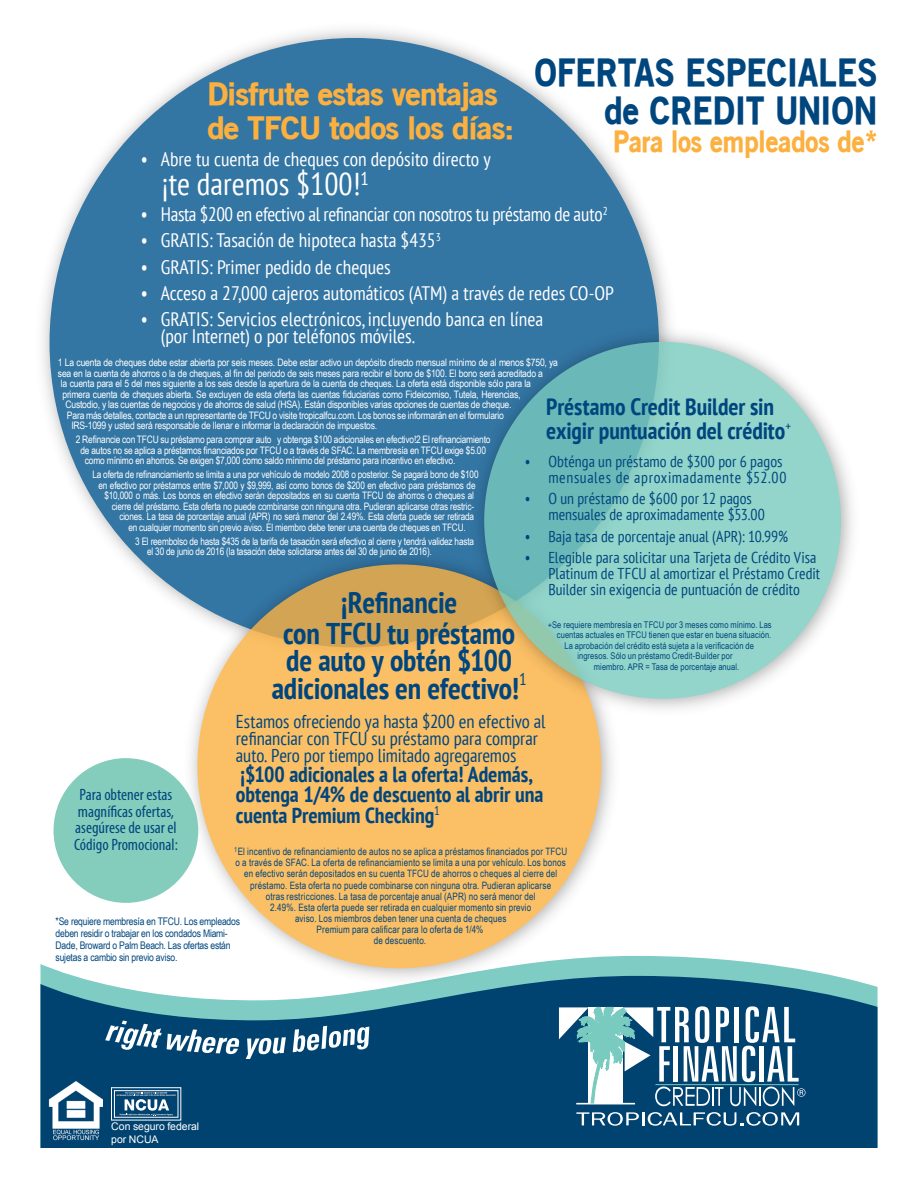
<style>
.page{position:relative;width:918px;height:1188px;background:#fff}
.page>*{position:absolute;margin:0;border:0;box-sizing:border-box;transform-origin:0 0}
.t1{font:900 37.65px/37.7px "Old Sans";letter-spacing:.01em;color:#00467e;text-align:right;scale:.87 1}
.t2{font:condensed 31.5px "PT Sans";color:#fff}
.t3{font:900 30.9px/34.2px "Old Sans";letter-spacing:-.02em;color:#fbb03f}
.t4{font:700 condensed 30px/30.9px "PT Sans";letter-spacing:-.005em;color:#00467e;text-align:center}
.t5{font:900 29.4px "Old Sans";color:#fbb03f;scale:.87 1}
.t6{font:700 condensed 23.7px/24.3px "PT Sans";letter-spacing:-.005em;color:#00467e}
.t7{font:700 condensed 21.75px/20.2px "PT Sans";letter-spacing:-.005em;color:#00467e}
.t8{font:condensed 19.5px/17.2px "PT Sans";color:#fff}
.t9{font:condensed 19.5px "PT Sans";letter-spacing:-.02em;color:#fff}
.t10{font:condensed 18.6px/17px "PT Sans";letter-spacing:-.005em;color:#00467e}
.t11{font:condensed 16.5px/16.5px "Myriad Pro";color:#00467e;text-align:center}
.t12{font:condensed 15.75px/15.8px "PT Sans";color:#00467e}
.t13{font:condensed 15.75px/15.8px "PT Sans";letter-spacing:.02em;color:#00467e;text-align:right}
.t14{font:10.5px/12px "Arial Narrow";letter-spacing:-.02em;color:#00467e}
.t15{font:10.5px/12.5px "Arial";letter-spacing:-.005em;color:#fff}
.t16{font:10.35px/10.5px "Arial Narrow";letter-spacing:-.02em;color:#fff}
.t17{font:10.2px/10.9px "Arial Narrow";letter-spacing:.015em;color:#00467e;text-align:center}
.t18{font:9.15px "Arial Narrow";letter-spacing:.01em;color:#00467e}
</style>
<div class="page">
<svg style="left:40px;top:956px;width:790px;height:19px"></svg>
<svg style="left:40px;top:975px;width:838px;height:173px;fill:#004270"></svg>
<svg style="left:576px;top:1112px;width:223px;height:14px"></svg>
<svg style="left:559px;top:1006px;width:247px;height:100px"></svg>
<svg style="left:105px;top:1021px;width:181px;height:37px"></svg>
<svg style="left:293px;top:1026px;width:76px;height:26px"></svg>
<img style="left:48px;top:1081px;width:55px;height:61px">
<div style="left:111px;top:1087px;width:70px;height:33px;border:1px solid #fff"></div>
<div style="left:114px;top:1090px;width:64px;height:28px;border:1px solid #fff"></div>
<svg style="left:116px;top:1092px;width:60px;height:24px"></svg>
<img style="left:42px;top:29px;width:628px;height:572px">
<div style="left:50px;top:38px;width:609px;height:609px;background:#3375a3;border-radius:50%"></div>
<img style="left:177px;top:559px;width:449px;height:433px">
<svg style="left:198px;top:565px;width:402px;height:402px;fill:#fbbf65"></svg>
<img style="left:464px;top:321px;width:389px;height:401px">
<svg style="left:484px;top:342px;width:357px;height:357px;fill:#93d5cb"></svg>
<div style="left:54px;top:758px;width:144px;height:145px;background:#84cdbc;border-radius:50%"></div>
<h1 class="t1" style="left:535px;top:53px;width:395px">OFERTAS ESPECIALES de CREDIT UNION</h1>
<h3 class="t5" style="left:613px;top:123px;width:305px">Para los empleados de*</h3>
<h3 class="t3" style="left:207px;top:76px;width:308px">Disfrute estas ventajas de TFCU todos los días:</h3>
<h3 class="t8" style="left:141px;top:150px;width:352px">• Abre tu cuenta de cheques con depósito directo y</h3>
<h2 class="t2" style="left:161px;top:164px;width:209px">¡te daremos $100!<sup>1</sup></h2>
<h3 class="t9" style="left:141px;top:202px;width:469px">• Hasta $200 en efectivo al refinanciar con nosotros tu préstamo de auto<sup>2</sup></h3>
<h3 class="t8" style="left:141px;top:232px;width:302px">• GRATIS: Tasación de hipoteca hasta $435<sup>3</sup></h3>
<h3 class="t8" style="left:141px;top:258px;width:252px">• GRATIS: Primer pedido de cheques</h3>
<h3 class="t8" style="left:141px;top:284px;width:475px">• Acceso a 27,000 cajeros automáticos (ATM) a través de redes CO-OP</h3>
<h3 class="t8" style="left:161px;top:310px;width:384px;text-indent:-20px">• GRATIS: Servicios electrónicos, incluyendo banca en línea (por Internet) o por teléfonos móviles.</h3>
<p class="t16" style="left:58px;top:357px;width:502px">1 La cuenta de cheques debe estar abierta por seis meses. Debe estar activo un depósito directo mensual mínimo de al menos $750, ya</p>
<p class="t16" style="left:58px;top:368px;width:487px">sea en la cuenta de ahorros o la de cheques, al fin del periodo de seis meses para recibir el bono de $100. El bono será acreditado a</p>
<p class="t16" style="left:61px;top:378px;width:472px">la cuenta para el 5 del mes siguiente a los seis desde la apertura de la cuenta de cheques. La oferta está disponible sólo para la</p>
<p class="t16" style="left:62px;top:389px;width:460px">primera cuenta de cheques abierta. Se excluyen de esta oferta las cuentas fiduciarias como Fideicomiso, Tutela, Herencias,</p>
<p class="t16" style="left:65px;top:399px;width:448px">Custodio, y las cuentas de negocios y de ahorros de salud (HSA). Están disponibles varias opciones de cuentas de cheque.</p>
<p class="t16" style="left:67px;top:410px;width:439px">Para más detalles, contacte a un representante de TFCU o visite tropicalfcu.com. Los bonos se informarán en el formulario</p>
<p class="t16" style="left:71px;top:420px;width:307px">IRS-1099 y usted será responsable de llenar e informar la declaración de impuestos.</p>
<p class="t16" style="left:76px;top:434px;width:416px">2 Refinancie con TFCU su préstamo para comprar auto y obtenga $100 adicionales en efectivo!2 El refinanciamiento</p>
<p class="t16" style="left:80px;top:445px;width:407px">de autos no se aplica a préstamos financiados por TFCU o a través de SFAC. La membresía en TFCU exige $5.00</p>
<p class="t16" style="left:85px;top:455px;width:372px">como mínimo en ahorros. Se exigen $7,000 como saldo mínimo del préstamo para incentivo en efectivo.</p>
<p class="t16" style="left:92px;top:469px;width:388px">La oferta de refinanciamiento se limita a una por vehículo de modelo 2008 o posterior. Se pagará bono de $100</p>
<p class="t16" style="left:98px;top:480px;width:379px">en efectivo por préstamos entre $7,000 y $9,999, así como bonos de $200 en efectivo para préstamos de</p>
<p class="t16" style="left:104px;top:490px;width:371px">$10,000 o más. Los bonos en efectivo serán depositados en su cuenta TFCU de ahorros o cheques al</p>
<p class="t16" style="left:112px;top:501px;width:364px">cierre del préstamo. Esta oferta no puede combinarse con ninguna otra. Pudieran aplicarse otras restric-</p>
<p class="t16" style="left:119px;top:511px;width:356px">ciones. La tasa de porcentaje anual (APR) no será menor del 2.49%. Esta oferta puede ser retirada</p>
<p class="t16" style="left:128px;top:522px;width:339px">en cualquier momento sin previo aviso. El miembro debe tener una cuenta de cheques en TFCU.</p>
<p class="t16" style="left:147px;top:536px;width:328px;text-indent:-12px">3 El reembolso de hasta $435 de la tarifa de tasación será efectivo al cierre y tendrá validez hasta el 30 de junio de 2016 (la tasación debe solicitarse antes del 30 de junio de 2016).</p>
<h3 class="t6" style="left:546px;top:394px;width:246px">Préstamo Credit Builder sin exigir puntuación del crédito<sup>+</sup></h3>
<h3 class="t13" style="left:525px;top:453px;width:263px">• Obténga un préstamo de $300 por 6 pagos mensuales de aproximadamente $52.00</h3>
<h3 class="t12" style="left:548px;top:490px;width:218px;text-indent:-24px">• O un préstamo de $600 por 12 pagos mensuales de aproximadamente $53.00</h3>
<h3 class="t12" style="left:525px;top:528px;width:265px">• Baja tasa de porcentaje anual (APR): 10.99%</h3>
<h3 class="t12" style="left:548px;top:550px;width:273px;text-indent:-24px">• Elegible para solicitar una Tarjeta de Crédito Visa<br>Platinum de TFCU al amortizar el Préstamo Credit<br>Builder sin exigencia de puntuación de crédito</h3>
<h3 class="t4" style="left:283px;top:586px;width:233px">¡Refinancie<br>con TFCU tu préstamo</h3>
<h3 class="t4" style="left:272px;top:646px;width:256px;line-height:27.5px">de auto y obtén $100 adicionales en efectivo!<sup>1</sup></h3>
<p class="t18" style="left:548px;top:618px;width:225px">+Se requiere membresía en TFCU por 3 meses como mínimo. Las</p>
<p class="t18" style="left:557px;top:628px;width:216px">cuentas actuales en TFCU tienen que estar en buena situación.</p>
<p class="t18" style="left:564px;top:639px;width:191px">La aprobación del crédito está sujeta a la verificación de</p>
<p class="t18" style="left:577px;top:649px;width:157px">ingresos. Sólo un préstamo Credit-Builder por</p>
<p class="t18" style="left:594px;top:660px;width:147px">miembro. APR = Tasa de porcentaje anual.</p>
<h3 class="t10" style="left:236px;top:712px;width:311px">Estamos ofreciendo ya hasta $200 en efectivo al refinanciar con TFCU su préstamo para comprar auto. Pero por tiempo limitado agregaremos</h3>
<h3 class="t7" style="left:236px;top:764px;width:309px">¡$100 adicionales a la oferta! Además, obtenga 1/4% de descuento al abrir una cuenta Premium Checking<sup>1</sup></h3>
<h3 class="t11" style="left:74px;top:786px;width:105px">Para obtener estas magníficas ofertas, asegúrese de usar el<br>Código Promocional:</h3>
<p class="t17" style="left:234px;top:846px;width:335px"><sup>1</sup>El incentivo de refinanciamiento de autos no se aplica a préstamos financiados por TFCU o a través de SFAC. La oferta de refinanciamiento se limita a una por vehículo. Los bonos en efectivo serán depositados en su cuenta TFCU de ahorros o cheques al cierre del préstamo. Esta oferta no puede combinarse con ninguna otra. Pudieran aplicarse<br>otras restricciones. La tasa de porcentaje anual (APR) no será menor del<br>2.49%. Esta oferta puede ser retirada en cualquier momento sin previo<br>aviso. Los miembros deben tener una cuenta de cheques<br>Premium para calificar para lo oferta de 1/4%<br>de descuento.</p>
<p class="t14" style="left:56px;top:915px;width:186px">*Se requiere membresía en TFCU. Los empleados deben residir o trabajar en los condados Miami-Dade, Broward o Palm Beach. Las ofertas están sujetas a cambio sin previo aviso.</p>
<p class="t15" style="left:111px;top:1120px;width:90px">Con seguro federal por NCUA</p>
</div>
